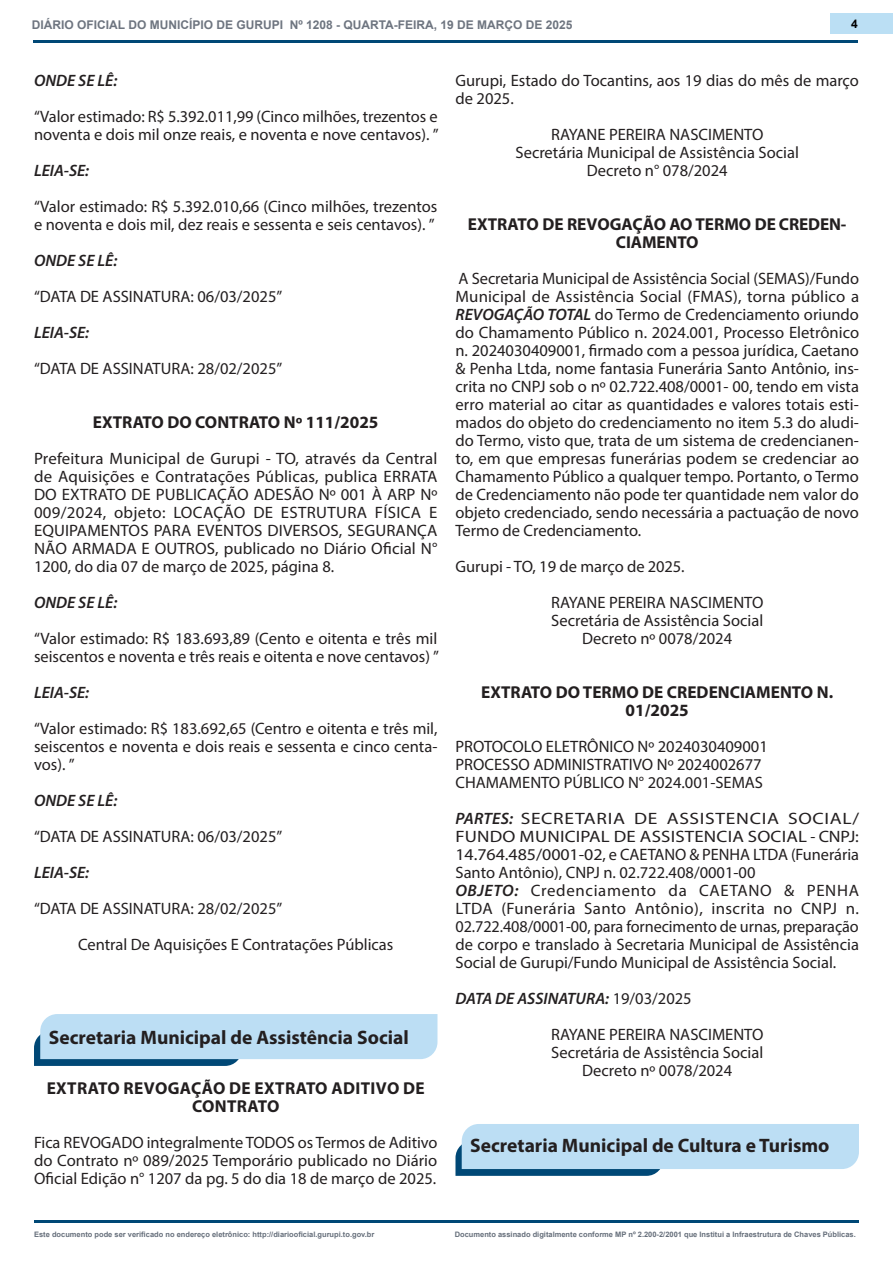
<style>
.page{position:relative;width:893px;height:1263px;background:#fff}
.page>*{position:absolute;margin:0;border:0;box-sizing:border-box;transform-origin:0 0}
.titul{font:700 19.5px "Myriad Pro";color:#231f20}
.proto{font:700 17.25px/18px "Myriad Pro";color:#231f20;text-align:center}
.proto-2{font:700 17.25px/18px "Myriad Pro";letter-spacing:.02em;color:#231f20;text-align:center}
.texto_-_EXTRATO{font:16.5px/18px "Myriad Pro";color:#231f20;text-align:justify}
.TEXTO_CENTRO{font:16.5px "Myriad Pro";color:#231f20}
.texto_-_EXTRATO-2{font:16.5px/18px "Myriad Pro";color:#231f20;text-align:justify;scale:1.18 1}
.texto_-_EXTRATO-3{font:italic 600 16.5px "Myriad Pro";color:#231f20}
.t1{font:700 12px "Arial";color:#6e7580}
.t2{font:700 12px "Arial";color:#000001}
.t3{font:700 7.5px "Arial";color:#666f7b}
.s1{font-weight:600;font-style:italic}
.s2{font-weight:400;font-style:normal}
</style>
<div class="page">
<hr style="left:34px;top:1220px;width:825px;height:3px;background:#004876">
<div style="left:831px;top:13px;width:62px;height:21px;background:#bbdff4"></div>
<hr style="left:33px;top:40px;width:825px;height:3px;background:#004876">
<svg style="left:455px;top:1124px;width:404px;height:52px;background:#b4d6eb"></svg>
<svg style="left:34px;top:1014px;width:403px;height:52px;background:#b3d5eb"></svg>
<p class="t1" style="left:32px;top:16px;width:542px">DIÁRIO OFICIAL DO MUNICÍPIO DE GURUPI Nº 1208 - QUARTA-FEIRA, 19 DE MARÇO DE 2025</p>
<p class="t2" style="left:851px;top:15px;width:8px">4</p>
<p class="texto_-_EXTRATO-3" style="left:34px;top:70px;width:85px">ONDE SE LÊ:</p>
<p class="texto_-_EXTRATO" style="left:34px;top:107px;width:406px">“Valor estimado: R$ 5.392.011,99 (Cinco milhões, trezentos e noventa e dois mil onze reais, e noventa e nove centavos). ”</p>
<p class="texto_-_EXTRATO-3" style="left:34px;top:160px;width:57px">LEIA-SE:</p>
<p class="texto_-_EXTRATO" style="left:34px;top:197px;width:405px">“Valor estimado: R$ 5.392.010,66 (Cinco milhões, trezentos e noventa e dois mil, dez reais e sessenta e seis centavos). ”</p>
<p class="texto_-_EXTRATO-3" style="left:34px;top:250px;width:85px">ONDE SE LÊ:</p>
<p class="texto_-_EXTRATO" style="left:34px;top:287px;width:250px">“DATA DE ASSINATURA: 06/03/2025”</p>
<p class="texto_-_EXTRATO-3" style="left:34px;top:322px;width:57px">LEIA-SE:</p>
<p class="texto_-_EXTRATO" style="left:34px;top:359px;width:250px">“DATA DE ASSINATURA: 28/02/2025”</p>
<p class="proto" style="left:93px;top:413px;width:287px">EXTRATO DO CONTRATO Nº 111/2025</p>
<p class="texto_-_EXTRATO" style="left:34px;top:449px;width:405px">Prefeitura Municipal de Gurupi - TO, através da Central de Aquisições e Contratações Públicas, publica ERRATA DO EXTRATO DE PUBLICAÇÃO ADESÃO Nº 001 À ARP Nº 009/2024, objeto: LOCAÇÃO DE ESTRUTURA FÍSICA E EQUIPAMENTOS PARA EVENTOS DIVERSOS, SEGURANÇA NÃO ARMADA E OUTROS, publicado no Diário Oficial N° 1200, do dia 07 de março de 2025, página 8.</p>
<p class="texto_-_EXTRATO-3" style="left:34px;top:592px;width:85px">ONDE SE LÊ:</p>
<p class="texto_-_EXTRATO" style="left:34px;top:629px;width:406px">“Valor estimado: R$ 183.693,89 (Cento e oitenta e três mil seiscentos e noventa e três reais e oitenta e nove centavos) ”</p>
<p class="texto_-_EXTRATO-3" style="left:34px;top:682px;width:57px">LEIA-SE:</p>
<p class="texto_-_EXTRATO" style="left:34px;top:719px;width:405px">“Valor estimado: R$ 183.692,65 (Centro e oitenta e três mil, seiscentos e noventa e dois reais e sessenta e cinco centa&shy;vos). ”</p>
<p class="texto_-_EXTRATO-3" style="left:34px;top:790px;width:85px">ONDE SE LÊ:</p>
<p class="texto_-_EXTRATO" style="left:34px;top:827px;width:250px">“DATA DE ASSINATURA: 06/03/2025”</p>
<p class="texto_-_EXTRATO-3" style="left:34px;top:862px;width:57px">LEIA-SE:</p>
<p class="texto_-_EXTRATO" style="left:34px;top:899px;width:250px">“DATA DE ASSINATURA: 28/02/2025”</p>
<p class="TEXTO_CENTRO" style="left:78px;top:934px;width:317px">Central De Aquisições E Contratações Públicas</p>
<p class="titul" style="left:49px;top:1025px;width:362px">Secretaria Municipal de Assistência Social</p>
<p class="proto-2" style="left:47px;top:1079px;width:380px">EXTRATO REVOGAÇÃO DE EXTRATO ADITIVO DE<br>CONTRATO</p>
<p class="texto_-_EXTRATO" style="left:34px;top:1133px;width:405px">Fica REVOGADO integralmente TODOS os Termos de Aditivo do Contrato nº 089/2025 Temporário publicado no Diário Oficial Edição n° 1207 da pg. 5 do dia 18 de março de 2025.</p>
<p class="texto_-_EXTRATO" style="left:455px;top:71px;width:405px">Gurupi, Estado do Tocantins, aos 19 dias do mês de março de 2025.</p>
<p class="TEXTO_CENTRO" style="left:551px;top:124px;width:214px">RAYANE PEREIRA NASCIMENTO</p>
<p class="TEXTO_CENTRO" style="left:515px;top:142px;width:285px">Secretária Municipal de Assistência Social</p>
<p class="TEXTO_CENTRO" style="left:587px;top:160px;width:142px">Decreto n° 078/2024</p>
<p class="proto" style="left:468px;top:215px;width:380px">EXTRATO DE REVOGAÇÃO AO TERMO DE CREDEN-<br>CIAMENTO</p>
<p class="texto_-_EXTRATO" style="left:455px;top:269px;width:405px">A Secretaria Municipal de Assistência Social (SEMAS)/Fundo Municipal de Assistência Social (FMAS), torna público a <span class="s1">REVOGAÇÃO TOTAL</span> do Termo de Credenciamento oriundo do Chamamento Público n. 2024.001, Processo Eletrônico n. 2024030409001, firmado com a pessoa jurídica, Caetano &amp; Penha Ltda, nome fantasia Funerária Santo Antônio, ins&shy;crita no CNPJ sob o nº 02.722.408/0001- 00, tendo em vista erro material ao citar as quantidades e valores totais esti&shy;mados do objeto do credenciamento no item 5.3 do aludi&shy;do Termo, visto que, trata de um sistema de credencianen&shy;to, em que empresas funerárias podem se credenciar ao Chamamento Público a qualquer tempo. Portanto, o Termo de Credenciamento não pode ter quantidade nem valor do objeto credenciado, sendo necessária a pactuação de novo Termo de Credenciamento.</p>
<p class="texto_-_EXTRATO" style="left:455px;top:557px;width:231px">Gurupi - TO, 19 de março de 2025.</p>
<p class="TEXTO_CENTRO" style="left:551px;top:592px;width:214px">RAYANE PEREIRA NASCIMENTO</p>
<p class="TEXTO_CENTRO" style="left:551px;top:610px;width:213px">Secretária de Assistência Social</p>
<p class="TEXTO_CENTRO" style="left:582px;top:628px;width:152px">Decreto nº 0078/2024</p>
<p class="proto" style="left:481px;top:683px;width:353px">EXTRATO DO TERMO DE CREDENCIAMENTO N.<br>01/2025</p>
<p class="texto_-_EXTRATO" style="left:455px;top:737px;width:314px">PROTOCOLO ELETRÔNICO Nº 2024030409001</p>
<p class="texto_-_EXTRATO" style="left:455px;top:755px;width:308px">PROCESSO ADMINISTRATIVO Nº 2024002677</p>
<p class="texto_-_EXTRATO" style="left:455px;top:773px;width:309px">CHAMAMENTO PÚBLICO N° 2024.001-SEMAS</p>
<p class="texto_-_EXTRATO-2" style="left:455px;top:809px;width:344px"><span class="s1">PARTES:</span> SECRETARIA DE ASSISTENCIA SOCIAL/ FUNDO MUNICIPAL DE ASSISTENCIA SOCIAL - CNPJ:<br>14.764.485/0001-02, e CAETANO &amp; PENHA LTDA (Funerária Santo Antônio), CNPJ n. 02.722.408/0001-00</p>
<p class="texto_-_EXTRATO" style="left:455px;top:881px;width:405px"><span class="s1">OBJETO:</span> Credenciamento da CAETANO &amp; PENHA LTDA (Funerária Santo Antônio), inscrita no CNPJ n.<br>02.722.408/0001-00, para fornecimento de urnas, preparação de corpo e translado à Secretaria Municipal de Assistência Social de Gurupi/Fundo Municipal de Assistência Social.</p>
<p class="texto_-_EXTRATO-3" style="left:455px;top:988px;width:238px">DATA DE ASSINATURA: <span class="s2">19/03/2025</span></p>
<p class="TEXTO_CENTRO" style="left:551px;top:1024px;width:214px">RAYANE PEREIRA NASCIMENTO</p>
<p class="TEXTO_CENTRO" style="left:551px;top:1042px;width:213px">Secretária de Assistência Social</p>
<p class="TEXTO_CENTRO" style="left:582px;top:1060px;width:152px">Decreto nº 0078/2024</p>
<p class="titul" style="left:470px;top:1133px;width:361px">Secretaria Municipal de Cultura e Turismo</p>
<p class="t3" style="left:34px;top:1228px;width:342px">Este documento pode ser verificado no endereço eletrônico: http://diariooficial.gurupi.to.gov.br</p>
<p class="t3" style="left:455px;top:1228px;width:403px">Documento assinado digitalmente conforme MP nº 2.200-2/2001 que Institui a Infraestrutura de Chaves Públicas.</p>
</div>
